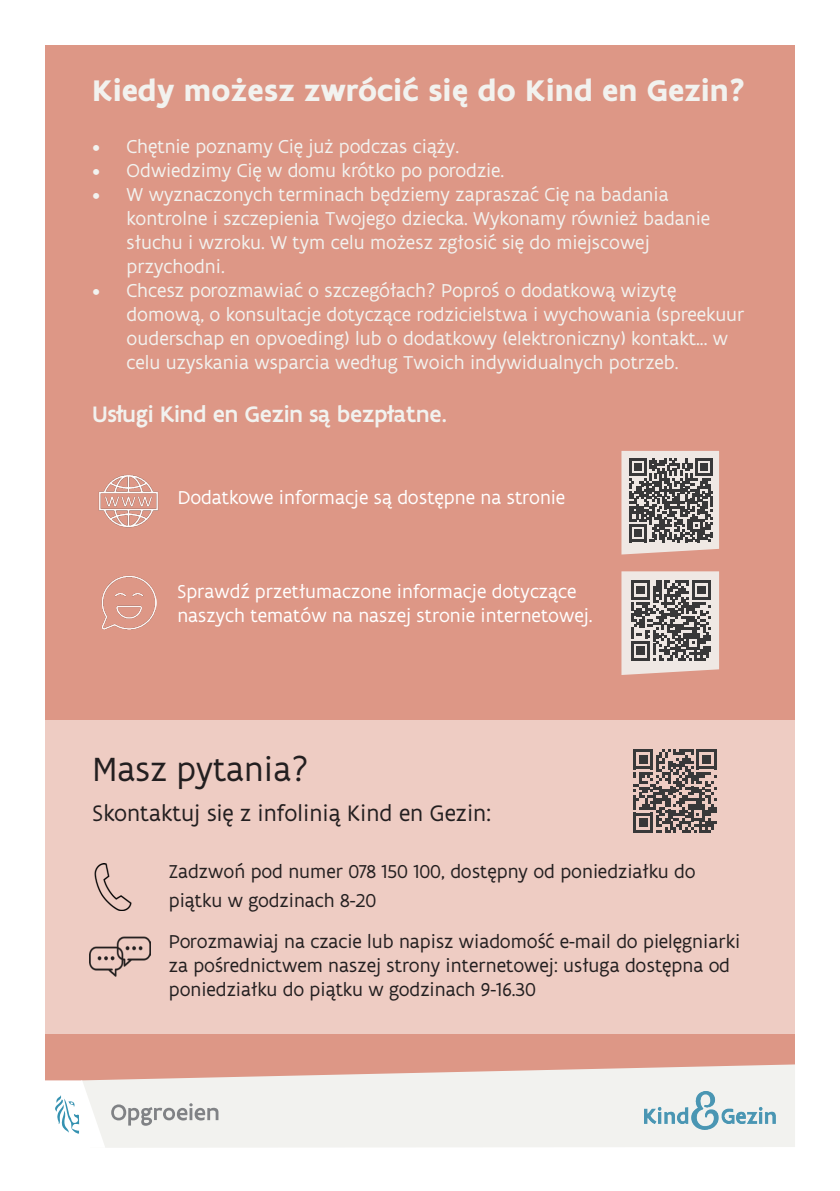
<style>
.page{position:relative;width:840px;height:1191px;background:#fff}
.page>*{position:absolute;margin:0;border:0;box-sizing:border-box;transform-origin:0 0}
.t1{font:36px "Flanders Art Sans";color:#231f20}
.t2{font:700 32px "Flanders Art Sans";color:#f2f2ef}
.t3{font:24px "Flanders Art Sans";color:#231f20}
.t4{font:500 24px "Flanders Art Sans";color:#f2f2ef}
.t5{font:20px/24px "Flanders Art Sans";color:#f2f2ef}
.t6{font:20px/24px "Flanders Art Sans";color:#231f20}
.t7{font:20px/24px "Flanders Art Sans";color:#fff}
</style>
<div class="page">
<div style="left:45px;top:45px;width:749px;height:1100px;background:#dd9786"></div>
<div style="left:45px;top:720px;width:749px;height:313px;background:#eeccc3"></div>
<img style="left:90px;top:936px;width:61px;height:41px">
<img style="left:94px;top:863px;width:38px;height:47px">
<img style="left:101px;top:575px;width:55px;height:55px">
<img style="left:98px;top:475px;width:61px;height:53px">
<svg style="left:621px;top:451px;width:97px;height:103px;background:#9d9795"></svg>
<svg style="left:621px;top:571px;width:97px;height:104px;background:#a9a29f"></svg>
<svg style="left:633px;top:749px;width:83px;height:83px"></svg>
<svg style="left:104px;top:1064px;width:690px;height:83px;background:#efe7e2"></svg>
<img style="left:643px;top:1091px;width:131px;height:38px">
<svg style="left:45px;top:1080px;width:60px;height:67px;background:#f1f5f7"></svg>
<svg style="left:111px;top:1103px;width:107px;height:22px;background:#cdcecd"></svg>
<p class="t2" style="left:93px;top:70px;width:654px">Kiedy możesz zwrócić się do Kind en Gezin?</p>
<p class="t5" style="left:93px;top:134px;width:368px">• Chętnie poznamy Cię już podczas ciąży.</p>
<p class="t5" style="left:93px;top:158px;width:413px">• Odwiedzimy Cię w domu krótko po porodzie.</p>
<p class="t5" style="left:127px;top:182px;width:584px;text-indent:-34px">• W wyznaczonych terminach będziemy zapraszać Cię na badania kontrolne i szczepienia Twojego dziecka. Wykonamy również badanie słuchu i wzroku. W tym celu możesz zgłosić się do miejscowej przychodni.</p>
<p class="t5" style="left:127px;top:278px;width:619px;text-indent:-34px">• Chcesz porozmawiać o szczegółach? Poproś o dodatkową wizytę domową, o konsultacje dotyczące rodzicielstwa i wychowania (spreekuur ouderschap en opvoeding) lub o dodatkowy (elektroniczny) kontakt... w celu uzyskania wsparcia według Twoich indywidualnych potrzeb.</p>
<p class="t4" style="left:93px;top:399px;width:355px">Usługi Kind en Gezin są bezpłatne.</p>
<p class="t7" style="left:178px;top:485px;width:389px">Dodatkowe informacje są dostępne na stronie</p>
<p class="t7" style="left:177px;top:579px;width:416px">Sprawdź przetłumaczone informacje dotyczące naszych tematów na naszej stronie internetowej.</p>
<p class="t1" style="left:93px;top:746px;width:217px">Masz pytania?</p>
<p class="t3" style="left:93px;top:798px;width:399px">Skontaktuj się z infolinią Kind en Gezin:</p>
<p class="t6" style="left:169px;top:857px;width:528px;line-height:28.8px">Zadzwoń pod numer 078 150 100, dostępny od poniedziałku do piątku w godzinach 8-20</p>
<p class="t6" style="left:169px;top:929px;width:572px">Porozmawiaj na czacie lub napisz wiadomość e-mail do pielęgniarki za pośrednictwem naszej strony internetowej: usługa dostępna od poniedziałku do piątku w godzinach 9-16.30</p>
</div>
